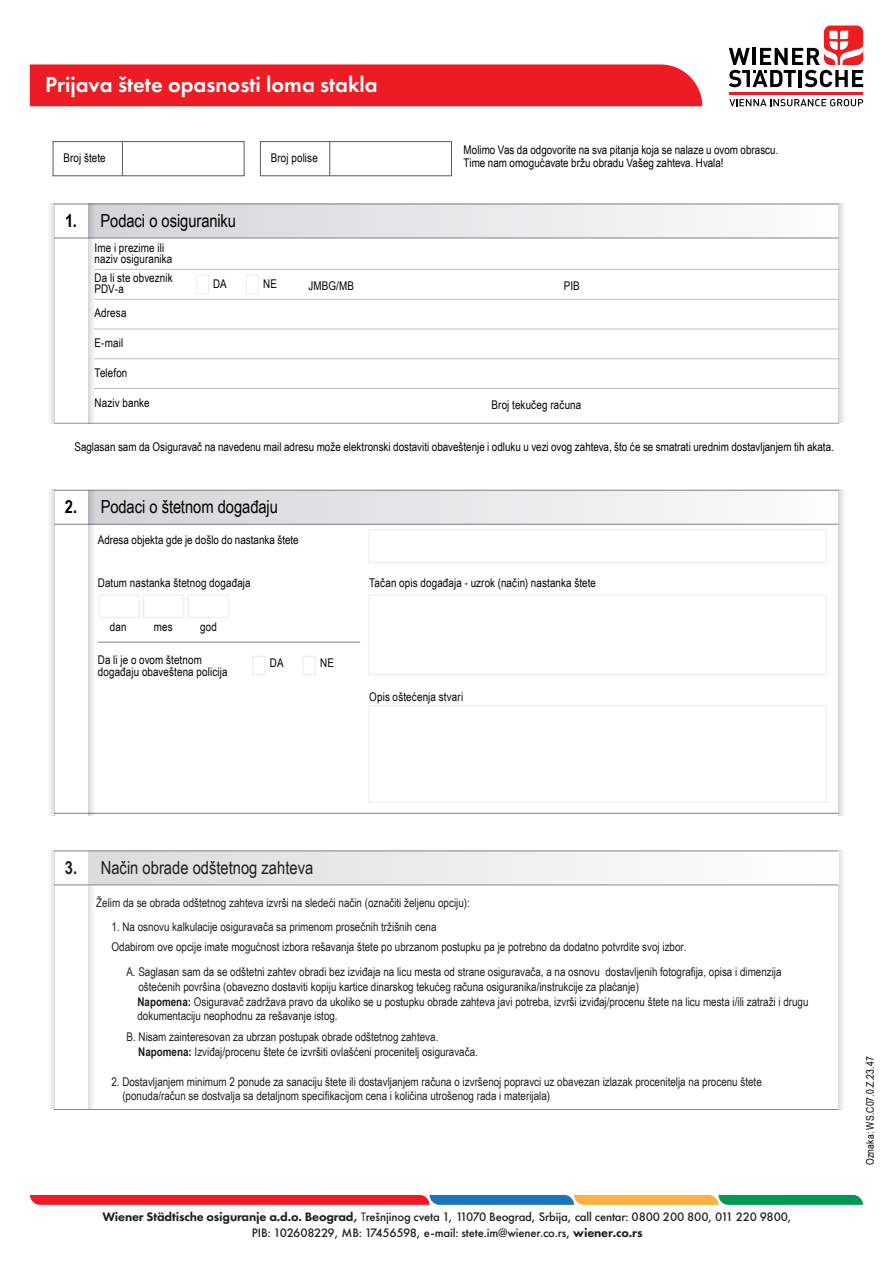
<style>
.page{position:relative;width:893px;height:1263px;background:#fff}
.page>*{position:absolute;margin:0;border:0;box-sizing:border-box;transform-origin:0 0}
.t1{font:600 22.5px "Futura PT";color:#fff}
.t2{font:18px "Arial Narrow";letter-spacing:-.005em;color:#000}
.t3{font:18px "Arial Narrow";color:#1d1d1b}
.t4{font:500 12.75px/16.4px "Futura PT";letter-spacing:-.015em;color:#231f20;text-align:center}
.t5{font:12px/14.4px "Arial Narrow";color:#1d1d1b}
.t6{font:12px/10.5px "Arial Narrow";letter-spacing:.005em;color:#000}
.t7{font:10.5px "Arial Narrow";letter-spacing:.015em;color:#000}
.s1{font-weight:700}
.s2{font-weight:800}
.s3{font-weight:400}
</style>
<div class="page">
<div style="left:53px;top:141px;width:191px;height:35px;border:1px solid #58595b"></div>
<div style="left:260px;top:141px;width:192px;height:35px;border:1px solid #58595b"></div>
<hr style="left:122px;top:142px;width:1px;height:34px;background:#58595b">
<hr style="left:329px;top:142px;width:1px;height:34px;background:#58595b">
<svg style="left:838px;top:490px;width:6px;height:325px"></svg>
<div style="left:88px;top:490px;width:750px;height:34px;background:linear-gradient(to right,#d3d4d6,#fcfcfc)"></div>
<hr style="left:54px;top:813px;width:34px;height:1px;background:#808285">
<hr style="left:88px;top:813px;width:750px;height:1px;background:#808285">
<hr style="left:54px;top:490px;width:34px;height:1px;background:#808285">
<hr style="left:88px;top:490px;width:750px;height:1px;background:#808285">
<hr style="left:54px;top:524px;width:34px;height:1px;background:#808285">
<hr style="left:88px;top:524px;width:750px;height:1px;background:#808285">
<hr style="left:54px;top:423px;width:785px;height:1px;background:#97999c">
<svg style="left:838px;top:204px;width:6px;height:219px"></svg>
<svg style="left:50px;top:204px;width:4px;height:219px"></svg>
<svg style="left:88px;top:239px;width:10px;height:184px"></svg>
<svg style="left:50px;top:490px;width:4px;height:325px"></svg>
<svg style="left:88px;top:490px;width:10px;height:325px"></svg>
<div style="left:88px;top:204px;width:750px;height:34px;background:linear-gradient(to right,#d2d4d5,#fcfcfd)"></div>
<hr style="left:54px;top:204px;width:34px;height:1px;background:#808285">
<hr style="left:88px;top:204px;width:750px;height:1px;background:#808285">
<hr style="left:54px;top:238px;width:34px;height:1px;background:#808285">
<hr style="left:88px;top:238px;width:750px;height:1px;background:#808285">
<hr style="left:95px;top:329px;width:744px;height:1px;background:#bcbec0">
<hr style="left:95px;top:358px;width:744px;height:1px;background:#bcbec0">
<hr style="left:95px;top:388px;width:744px;height:1px;background:#bcbec0">
<hr style="left:95px;top:269px;width:744px;height:1px;background:#bcbec0">
<hr style="left:95px;top:299px;width:744px;height:1px;background:#bcbec0">
<hr style="left:98px;top:642px;width:262px;height:1px;background:#88817e">
<div style="left:196px;top:275px;width:13px;height:19px;border:1px solid #ededee"></div>
<div style="left:246px;top:275px;width:13px;height:19px;border:1px solid #ededee"></div>
<div style="left:252px;top:656px;width:14px;height:19px;border:1px solid #ededee"></div>
<div style="left:302px;top:656px;width:14px;height:19px;border:1px solid #ededee"></div>
<div style="left:98px;top:595px;width:42px;height:23px;border:1px solid #ededee"></div>
<div style="left:143px;top:595px;width:41px;height:23px;border:1px solid #ededee"></div>
<div style="left:188px;top:595px;width:41px;height:23px;border:1px solid #ededee"></div>
<div style="left:368px;top:529px;width:459px;height:34px;border:1px solid #ededee"></div>
<div style="left:368px;top:595px;width:459px;height:80px;border:1px solid #ededee"></div>
<div style="left:368px;top:705px;width:459px;height:98px;border:1px solid #ededee"></div>
<hr style="left:729px;top:92px;width:134px;height:2px;background:#ed1d24">
<svg style="left:729px;top:99px;width:134px;height:7px"></svg>
<div style="left:824px;top:26px;width:39px;height:39px;background:#ed1d24;border-radius:7px"></div>
<svg style="left:729px;top:31px;width:134px;height:56px"></svg>
<div style="left:30px;top:64px;width:672px;height:42px;background:#ed1c24"></div>
<svg style="left:30px;top:1195px;width:833px;height:10px;background:#a55f50"></svg>
<svg style="left:838px;top:850px;width:5px;height:259px"></svg>
<svg style="left:51px;top:850px;width:3px;height:259px"></svg>
<svg style="left:88px;top:885px;width:10px;height:224px"></svg>
<div style="left:88px;top:851px;width:750px;height:34px;background:linear-gradient(to right,#dcdcdb,#fff)"></div>
<hr style="left:54px;top:1109px;width:34px;height:1px;background:#878787">
<hr style="left:88px;top:1109px;width:750px;height:1px;background:#878787">
<hr style="left:54px;top:850px;width:34px;height:1px;background:#878787">
<hr style="left:88px;top:850px;width:750px;height:1px;background:#878787">
<hr style="left:54px;top:884px;width:34px;height:1px;background:#878787">
<hr style="left:88px;top:884px;width:750px;height:1px;background:#878787">
<h1 class="t1" style="left:45px;top:70px;width:334px">Prijava štete opasnosti loma stakla</h1>
<p class="t6" style="left:63px;top:152px;width:44px">Broj štete</p>
<p class="t6" style="left:271px;top:152px;width:49px">Broj polise</p>
<h2 class="t2" style="left:65px;top:208px;width:172px"><span class="s1">1.</span> Podaci o osiguraniku</h2>
<p class="t6" style="left:95px;top:243px;width:79px">Ime i prezime ili naziv osiguranika</p>
<p class="t6" style="left:95px;top:272px;width:80px">Da li ste obveznik<br>PDV-a</p>
<p class="t6" style="left:95px;top:307px;width:33px">Adresa</p>
<p class="t6" style="left:95px;top:337px;width:30px">E-mail</p>
<p class="t6" style="left:95px;top:367px;width:34px">Telefon</p>
<p class="t6" style="left:95px;top:397px;width:57px">Naziv banke</p>
<p class="t6" style="left:213px;top:278px;width:15px">DA</p>
<p class="t6" style="left:263px;top:278px;width:15px">NE</p>
<p class="t6" style="left:308px;top:280px;width:47px">JMBG/MB</p>
<p class="t6" style="left:463px;top:142px;width:316px;line-height:13.5px">Molimo Vas da odgovorite na sva pitanja koja se nalaze u ovom obrascu.<br>Time nam omogućavate bržu obradu Vašeg zahteva. Hvala!</p>
<p class="t6" style="left:564px;top:280px;width:17px">PIB</p>
<p class="t6" style="left:491px;top:399px;width:91px">Broj tekučeg računa</p>
<p class="t6" style="left:74px;top:441px;width:761px">Saglasan sam da Osiguravač na navedenu mail adresu može elektronski dostaviti obaveštenje i odluku u vezi ovog zahteva, što će se smatrati urednim dostavljanjem tih akata.</p>
<h2 class="t2" style="left:65px;top:494px;width:215px"><span class="s1">2.</span> Podaci o štetnom događaju</h2>
<p class="t6" style="left:98px;top:534px;width:202px">Adresa objekta gde je došlo do nastanka štete</p>
<p class="t6" style="left:98px;top:577px;width:154px">Datum nastanka štetnog događaja</p>
<p class="t6" style="left:110px;top:621px;width:18px">dan</p>
<p class="t6" style="left:154px;top:621px;width:20px">mes</p>
<p class="t6" style="left:200px;top:621px;width:18px">god</p>
<p class="t6" style="left:98px;top:653px;width:131px;line-height:12px">Da li je o ovom štetnom događaju obaveštena policija</p>
<p class="t6" style="left:270px;top:657px;width:15px">DA</p>
<p class="t6" style="left:320px;top:657px;width:15px">NE</p>
<p class="t6" style="left:369px;top:577px;width:228px">Tačan opis događaja - uzrok (način) nastanka štete</p>
<p class="t6" style="left:369px;top:691px;width:95px">Opis oštećenja stvari</p>
<h2 class="t3" style="left:65px;top:854px;width:250px"><span class="s1">3.</span> Način obrade odštetnog zahteva</h2>
<p class="t5" style="left:96px;top:895px;width:375px">Želim da se obrada odštetnog zahteva izvrši na sledeći način (označiti željenu opciju):</p>
<p class="t5" style="left:112px;top:917px;width:576px;line-height:19.5px">1. Na osnovu kalkulacije osiguravača sa primenom prosečnih tržišnih cena<br>Odabirom ove opcije imate mogućnost izbora rešavanja štete po ubrzanom postupku pa je potrebno da dodatno potvrdite svoj izbor.</p>
<p class="t5" style="left:126px;top:964px;width:657px">A. Saglasan sam da se odštetni zahtev obradi bez izviđaja na licu mesta od strane osiguravača, a na osnovu dostavljenih fotografija, opisa i dimenzija</p>
<p class="t5" style="left:137px;top:979px;width:673px">oštećenih površina (obavezno dostaviti kopiju kartice dinarskog tekućeg računa osiguranika/instrukcije za plaćanje)<br><span class="s1">Napomena:</span> Osiguravač zadržava pravo da ukoliko se u postupku obrade zahteva javi potreba, izvrši izviđaj/procenu štete na licu mesta i/ili zatraži i drugu dokumentaciju neophodnu za rešavanje istog.</p>
<p class="t5" style="left:138px;top:1044px;width:341px"><span class="s1">Napomena:</span> Izviđaj/procenu štete će izvršiti ovlašćeni procenitelj osiguravača.</p>
<p class="t5" style="left:127px;top:1029px;width:313px">B. Nisam zainteresovan za ubrzan postupak obrade odštetnog zahteva.</p>
<p class="t5" style="left:122px;top:1074px;width:641px;text-indent:-11px">2. Dostavljanjem minimum 2 ponude za sanaciju štete ili dostavljanjem računa o izvršenoj popravci uz obavezan izlazak procenitelja na procenu štete (ponuda/račun se dostvalja sa detaljnom specifikacijom cena i količina utrošenog rada i materijala)</p>
<p class="t4" style="left:103px;top:1209px;width:691px"><span class="s2">Wiener Städtische osiguranje a.d.o. Beograd,</span> <span class="s3">T</span>rešnjinog cveta 1, 11070 Beograd, Srbija, call centar: 0800 200 800, 011 220 9800,<br>PIB: 102608229, MB: 17456598, e-mail: stete.im@wiener.co.rs, <span class="s2">wiener.co.rs</span></p>
<p class="t7" style="left:862px;top:1165px;width:110px;rotate:-90deg">Oznaka: WS.C07.0.Z.23.47</p>
</div>
